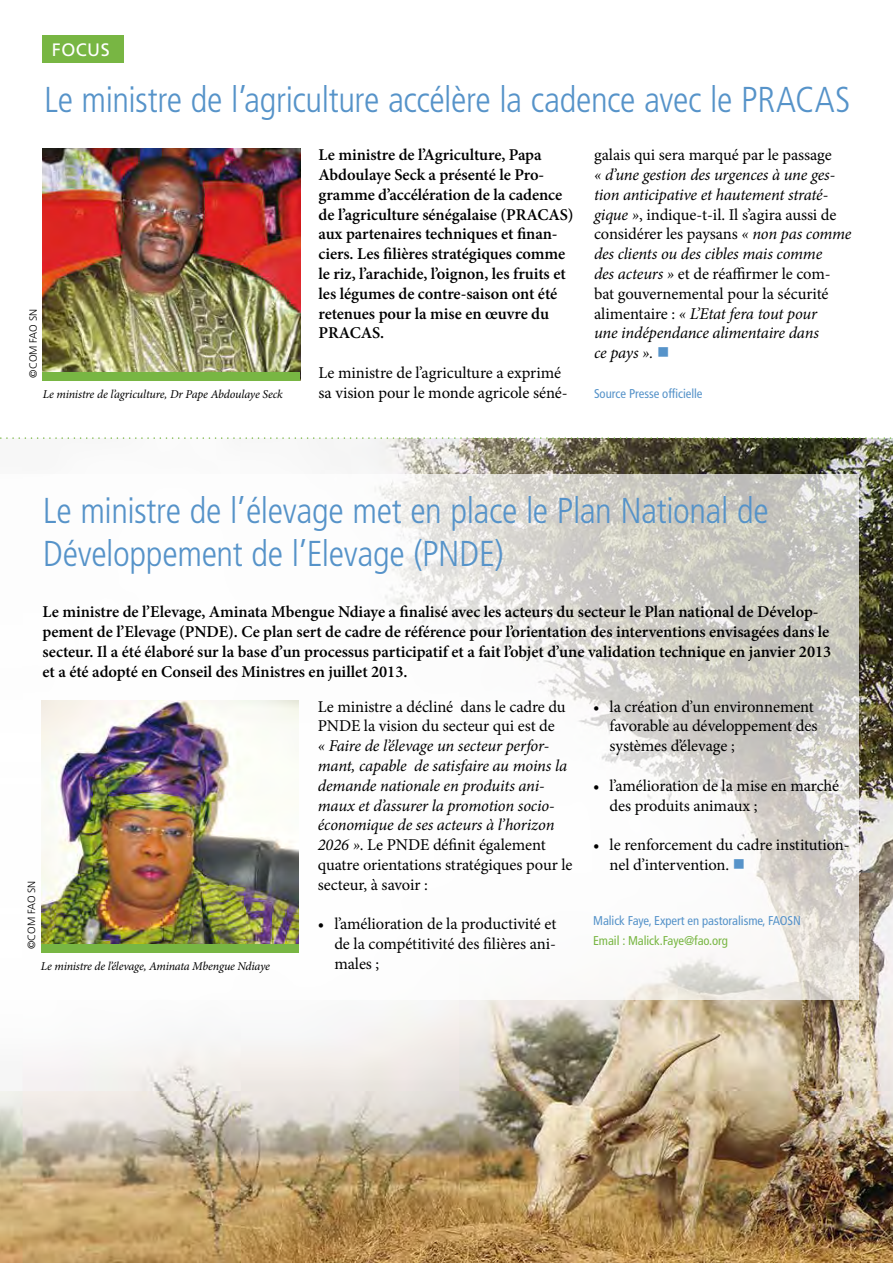
<style>
.page{position:relative;width:893px;height:1263px;background:#fff}
.page>*{position:absolute;margin:0;border:0;box-sizing:border-box;transform-origin:0 0}
.t1{font:300 condensed 36px/43.2px "Frutiger LT Std";letter-spacing:-.01em;color:#5693c9}
.t2{font:18px "Frutiger LT Std";letter-spacing:.025em;color:#fff}
.t3{font:600 16.5px/19.8px "Minion Pro";letter-spacing:-.005em;color:#000}
.t4{font:italic 16.5px/19.8px "Minion Pro";letter-spacing:-.015em;color:#000}
.t5{font:16.5px/19.8px "Minion Pro";letter-spacing:-.005em;color:#000}
.t6{font:condensed 12.75px "Frutiger LT Std";letter-spacing:-.005em;color:#5693c9}
.t7{font:condensed 12.75px "Frutiger LT Std";letter-spacing:-.005em;color:#78b643}
.t8{font:italic 12px "Minion Pro";letter-spacing:-.015em;color:#000}
.t9{font:300 10.5px "Frutiger LT Std";letter-spacing:-.005em;color:#000}
.s1{font-style:normal}
.s2{color:#5693c9}
</style>
<div class="page">
<img style="left:0;top:439px;width:893px;height:824px">
<svg style="left:0;top:474px;width:859px;height:526px"></svg>
<div style="left:42px;top:36px;width:81px;height:27px;background:#78b643"></div>
<img style="left:43px;top:148px;width:257px;height:224px">
<div style="left:43px;top:372px;width:257px;height:9px;background:#78b643"></div>
<img style="left:41px;top:701px;width:257px;height:243px">
<div style="left:41px;top:944px;width:257px;height:8px;background:#78b643"></div>
<svg style="left:1px;top:437px;width:892px;height:2px"></svg>
<p class="t2" style="left:52px;top:39px;width:57px">FOCUS</p>
<h1 class="t1" style="left:44px;top:78px;width:808px">Le ministre de l’agriculture accélère la cadence avec le PRACAS</h1>
<p class="t9" style="left:27px;top:378px;width:70px;rotate:-90deg">©COM FAO SN</p>
<p class="t8" style="left:43px;top:386px;width:242px">Le ministre de l’agriculture, Dr Pape Abdoulaye Seck</p>
<p class="t3" style="left:319px;top:145px;width:257px">Le ministre de l’Agriculture, Papa Abdoulaye Seck a présenté le Pro&shy;gramme d’accélération de la cadence de l’agriculture sénégalaise (PRACAS) aux partenaires techniques et finan&shy;ciers. Les filières stratégiques comme le riz, l’arachide, l’oignon, les fruits et les légumes de contre-saison ont été retenues pour la mise en œuvre du PRACAS.</p>
<p class="t5" style="left:319px;top:363px;width:251px">Le ministre de l’agriculture a exprimé sa vision pour le monde agricole séné-</p>
<p class="t5" style="left:594px;top:145px;width:239px">galais qui sera marqué par le passage</p>
<p class="t4" style="left:594px;top:165px;width:259px">« d’une gestion des urgences à une ges&shy;tion anticipative et hautement straté&shy;gique »<span class="s1">, indique-t-il. Il s’agira aussi de considérer les paysans</span> « non pas comme des clients ou des cibles mais comme<br>des acteurs » <span class="s1">et de réaffirmer le com&shy;bat gouvernemental pour la sécurité alimentaire :</span> « L’Etat fera tout pour<br>une indépendance alimentaire dans<br>ce pays ». <span class="s2">■</span></p>
<p class="t6" style="left:594px;top:386px;width:110px">Source Presse officielle</p>
<h1 class="t1" style="left:43px;top:489px;width:727px">Le ministre de l’élevage met en place le Plan National de<br>Développement de l’Elevage (PNDE)</h1>
<p class="t3" style="left:43px;top:602px;width:790px">Le ministre de l’Elevage, Aminata Mbengue Ndiaye a finalisé avec les acteurs du secteur le Plan national de Dévelop&shy;pement de l’Elevage (PNDE). Ce plan sert de cadre de référence pour l’orientation des interventions envisagées dans le secteur. Il a été élaboré sur la base d’un processus participatif et a fait l’objet d’une validation technique en janvier 2013 et a été adopté en Conseil des Ministres en juillet 2013.</p>
<p class="t5" style="left:318px;top:696px;width:249px">Le ministre a décliné dans le cadre du<br>PNDE la vision du secteur qui est de</p>
<p class="t4" style="left:318px;top:736px;width:256px">« Faire de l’élevage un secteur perfor&shy;mant, capable de satisfaire au moins la demande nationale en produits ani&shy;maux et d’assurer la promotion socio&shy;économique de ses acteurs à l’horizon 2026 »<span class="s1">. Le PNDE définit également quatre orientations stratégiques pour le secteur, à savoir :</span></p>
<p class="t5" style="left:334px;top:914px;width:224px;text-align:justify;text-indent:-17px">• l’amélioration de la productivité et de la compétitivité des filières ani&shy;males ;</p>
<p class="t5" style="left:610px;top:696px;width:209px;text-indent:-16px">• la création d’un environnement favorable au développement des systèmes d’élevage ;</p>
<p class="t5" style="left:610px;top:776px;width:231px;text-indent:-16px">• l’amélioration de la mise en marché des produits animaux ;</p>
<p class="t5" style="left:610px;top:835px;width:242px;text-indent:-16px">• le renforcement du cadre institution&shy;nel d’intervention. <span class="s2">■</span></p>
<p class="t9" style="left:25px;top:949px;width:70px;rotate:-90deg">©COM FAO SN</p>
<p class="t6" style="left:593px;top:913px;width:209px">Malick Faye, Expert en pastoralisme, FAOSN</p>
<p class="t7" style="left:593px;top:933px;width:136px">Email : Malick.Faye@fao.org</p>
<p class="t8" style="left:41px;top:958px;width:230px">Le ministre de l’élevage, Aminata Mbengue Ndiaye</p>
</div>
